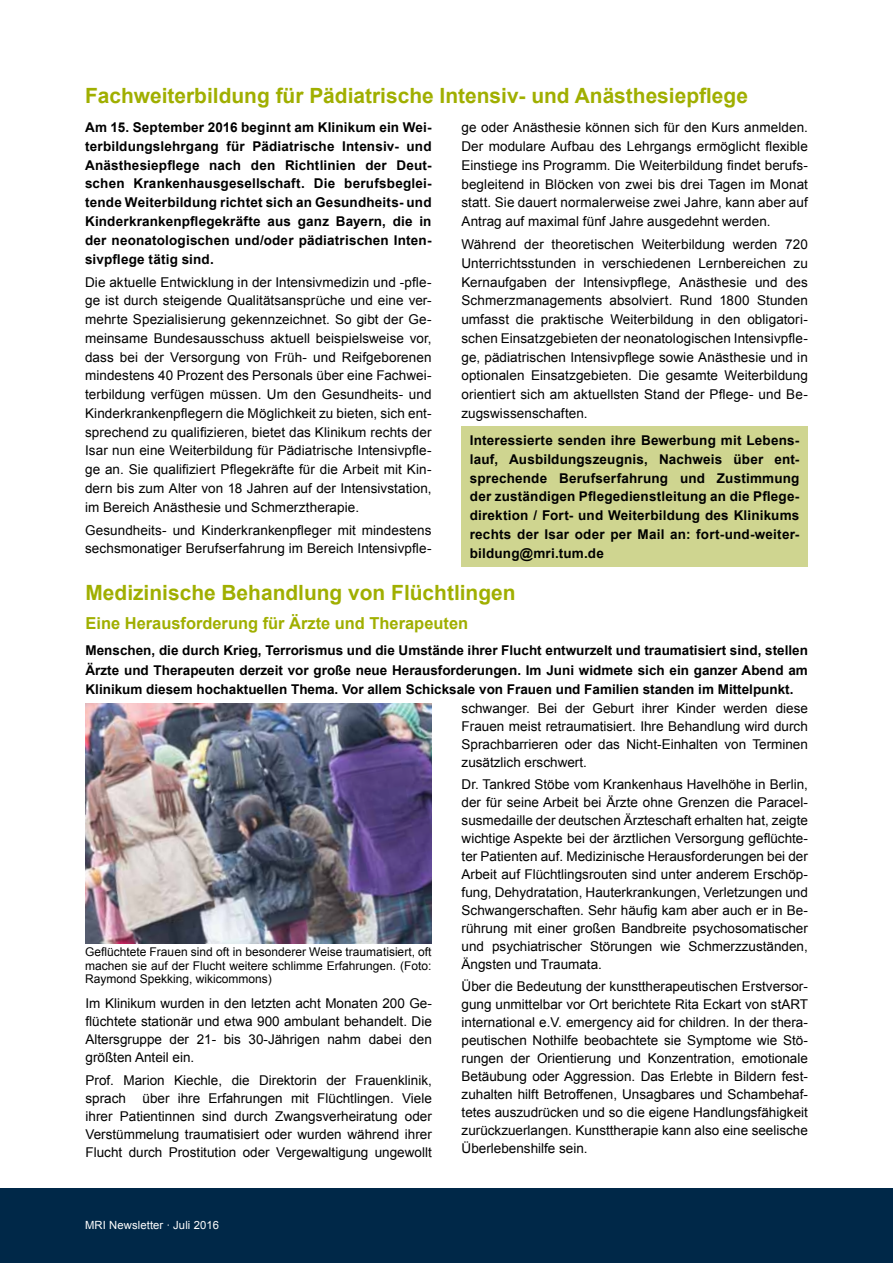
<style>
.page{position:relative;width:893px;height:1263px;background:#fff}
.page>*{position:absolute;margin:0;border:0;box-sizing:border-box;transform-origin:0 0}
.t1{font:700 21px "Arial";color:#a0af00}
.t2{font:700 16.5px "Arial";color:#a0af00}
.t3{font:13.5px/18px "Arial";color:#000;text-align:justify}
.t4{font:700 13.5px/18.8px "Arial";letter-spacing:.01em;color:#000;text-align:justify}
.t5{font:12px/13.5px "Arial";color:#000;text-align:justify}
.t6{font:11.25px "Arial";letter-spacing:.01em;color:#fff}
</style>
<div class="page">
<div style="left:0;top:1188px;width:893px;height:75px;background:#002848"></div>
<div style="left:461px;top:426px;width:347px;height:141px;background:#cfd590"></div>
<img style="left:85px;top:703px;width:347px;height:240px">
<h1 class="t1" style="left:85px;top:82px;width:664px">Fachweiterbildung für Pädiatrische Intensiv- und Anästhesiepflege</h1>
<p class="t4" style="left:85px;top:119px;width:348px">Am 15. September 2016 beginnt am Klinikum ein Wei&shy;terbildungslehrgang für Pädiatrische Intensiv- und Anästhesiepflege nach den Richtlinien der Deut&shy;schen Krankenhausgesellschaft. Die berufsbeglei&shy;tende Weiterbildung richtet sich an Gesundheits- und Kinderkrankenpflegekräfte aus ganz Bayern, die in der neonatologischen und/oder pädiatrischen Inten&shy;sivpflege tätig sind.</p>
<p class="t3" style="left:85px;top:273px;width:348px;line-height:18.8px">Die aktuelle Entwicklung in der Intensivmedizin und -pfle&shy;ge ist durch steigende Qualitätsansprüche und eine ver&shy;mehrte Spezialisierung gekennzeichnet. So gibt der Ge&shy;meinsame Bundesausschuss aktuell beispielsweise vor, dass bei der Versorgung von Früh- und Reifgeborenen mindestens 40 Prozent des Personals über eine Fachwei&shy;terbildung verfügen müssen. Um den Gesundheits- und Kinderkrankenpflegern die Möglichkeit zu bieten, sich ent&shy;sprechend zu qualifizieren, bietet das Klinikum rechts der Isar nun eine Weiterbildung für Pädiatrische Intensivpfle&shy;ge an. Sie qualifiziert Pflegekräfte für die Arbeit mit Kin&shy;dern bis zum Alter von 18 Jahren auf der Intensivstation, im Bereich Anästhesie und Schmerztherapie.</p>
<p class="t3" style="left:85px;top:521px;width:348px;line-height:18.8px">Gesundheits- und Kinderkrankenpfleger mit mindestens sechsmonatiger Berufserfahrung im Bereich Intensivpfle-</p>
<p class="t3" style="left:461px;top:118px;width:348px;line-height:18.8px">ge oder Anästhesie können sich für den Kurs anmelden.<br>Der modulare Aufbau des Lehrgangs ermöglicht flexible Einstiege ins Programm. Die Weiterbildung findet berufs&shy;begleitend in Blöcken von zwei bis drei Tagen im Monat statt. Sie dauert normalerweise zwei Jahre, kann aber auf Antrag auf maximal fünf Jahre ausgedehnt werden.</p>
<p class="t3" style="left:461px;top:235px;width:348px;line-height:18.8px">Während der theoretischen Weiterbildung werden 720<br>Unterrichtsstunden in verschiedenen Lernbereichen zu Kernaufgaben der Intensivpflege, Anästhesie und des Schmerzmanagements absolviert. Rund 1800 Stunden umfasst die praktische Weiterbildung in den obligatori&shy;schen Einsatzgebieten der neonatologischen Intensivpfle&shy;ge, pädiatrischen Intensivpflege sowie Anästhesie und in optionalen Einsatzgebieten. Die gesamte Weiterbildung orientiert sich am aktuellsten Stand der Pflege- und Be&shy;zugswissenschaften.</p>
<p class="t4" style="left:470px;top:431px;width:331px">Interessierte senden ihre Bewerbung mit Lebens&shy;lauf, Ausbildungszeugnis, Nachweis über ent&shy;sprechende Berufserfahrung und Zustimmung der zuständigen Pflegedienstleitung an die Pflege&shy;direktion / Fort- und Weiterbildung des Klinikums rechts der Isar oder per Mail an: fort-und-weiter&shy;bildung@mri.tum.de</p>
<h1 class="t1" style="left:86px;top:579px;width:432px">Medizinische Behandlung von Flüchtlingen</h1>
<p class="t2" style="left:86px;top:612px;width:384px">Eine Herausforderung für Ärzte und Therapeuten</p>
<p class="t4" style="left:86px;top:641px;width:724px;line-height:19.5px">Menschen, die durch Krieg, Terrorismus und die Umstände ihrer Flucht entwurzelt und traumatisiert sind, stellen Ärzte und Therapeuten derzeit vor große neue Herausforderungen. Im Juni widmete sich ein ganzer Abend am Klinikum diesem hochaktuellen Thema. Vor allem Schicksale von Frauen und Familien standen im Mittelpunkt.</p>
<p class="t5" style="left:85px;top:945px;width:348px">Geflüchtete Frauen sind oft in besonderer Weise traumatisiert, oft machen sie auf der Flucht weitere schlimme Erfahrungen. (Foto:<br>Raymond Spekking, wikicommons)</p>
<p class="t3" style="left:86px;top:995px;width:348px">Im Klinikum wurden in den letzten acht Monaten 200 Ge&shy;flüchtete stationär und etwa 900 ambulant behandelt. Die Altersgruppe der 21- bis 30-Jährigen nahm dabei den größten Anteil ein.</p>
<p class="t3" style="left:86px;top:1071px;width:348px">Prof. Marion Kiechle, die Direktorin der Frauenklinik, sprach über ihre Erfahrungen mit Flüchtlingen. Viele ihrer Patientinnen sind durch Zwangsverheiratung oder Verstümmelung traumatisiert oder wurden während ihrer Flucht durch Prostitution oder Vergewaltigung ungewollt</p>
<p class="t6" style="left:85px;top:1217px;width:136px">MRI Newsletter ∙ Juli 2016--</p>
<p class="t3" style="left:462px;top:699px;width:348px">schwanger. Bei der Geburt ihrer Kinder werden diese Frauen meist retraumatisiert. Ihre Behandlung wird durch Sprachbarrieren oder das Nicht-Einhalten von Terminen zusätzlich erschwert.</p>
<p class="t3" style="left:462px;top:775px;width:348px">Dr. Tankred Stöbe vom Krankenhaus Havelhöhe in Berlin, der für seine Arbeit bei Ärzte ohne Grenzen die Paracel&shy;susmedaille der deutschen Ärzteschaft erhalten hat, zeigte wichtige Aspekte bei der ärztlichen Versorgung geflüchte&shy;ter Patienten auf. Medizinische Herausforderungen bei der Arbeit auf Flüchtlingsrouten sind unter anderem Erschöp&shy;fung, Dehydratation, Hauterkrankungen, Verletzungen und Schwangerschaften. Sehr häufig kam aber auch er in Be&shy;rührung mit einer großen Bandbreite psychosomatischer und psychiatrischer Störungen wie Schmerzzuständen, Ängsten und Traumata.</p>
<p class="t3" style="left:462px;top:977px;width:348px">Über die Bedeutung der kunsttherapeutischen Erstversor&shy;gung unmittelbar vor Ort berichtete Rita Eckart von stART international e.V. emergency aid for children. In der thera&shy;peutischen Nothilfe beobachtete sie Symptome wie Stö&shy;rungen der Orientierung und Konzentration, emotionale Betäubung oder Aggression. Das Erlebte in Bildern fest&shy;zuhalten hilft Betroffenen, Unsagbares und Schambehaf&shy;tetes auszudrücken und so die eigene Handlungsfähigkeit zurückzuerlangen. Kunsttherapie kann also eine seelische Überlebenshilfe sein.</p>
</div>
